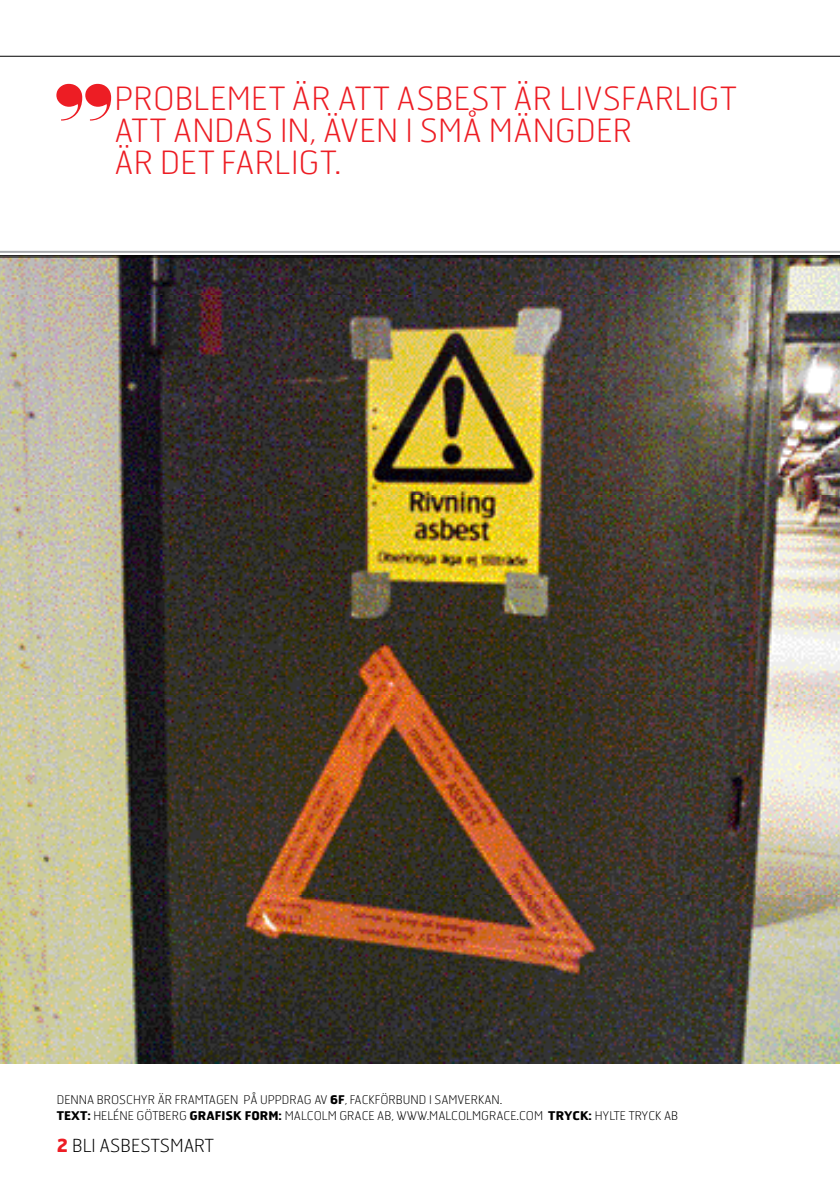
<style>
.page{position:relative;width:840px;height:1191px;background:#fff}
.page>*{position:absolute;margin:0;border:0;box-sizing:border-box;transform-origin:0 0}
.t1{font:108px "Eloquent Regular JF";color:#ed1d24}
.t2{font:100 32px "Hermes FB";letter-spacing:.005em;color:#ed1d24}
.t3{font:100 18px "Hermes FB";color:#000}
.t4{font:100 12px "Hermes FB";color:#000}
.t5{font:700 12px "Hermes FB";color:#000}
.s1{font-weight:700}
.s2{font-weight:100}
.s3{font-weight:700;color:#ed1d24}
</style>
<div class="page">
<img style="left:0;top:256px;width:839px;height:807px">
<hr style="left:0;top:56px;width:839px;height:1px;background:#000">
<hr style="left:0;top:255px;width:839px;height:1px;background:#000">
<hr style="left:0;top:257px;width:839px;height:1px;background:#000">
<hr style="left:0;top:251px;width:839px;height:2px;background:#a7a9ac">
<h2 class="t2" style="left:114px;top:79px;width:80px">PROBLEMET</h2>
<h2 class="t2" style="left:292px;top:79px;width:64px">ÄR ATT</h2>
<h2 class="t2" style="left:396px;top:79px;width:20px">ASBEST</h2>
<h2 class="t2" style="left:513px;top:79px;width:138px">ÄR LIVSFARLI</h2>
<h2 class="t2" style="left:698px;top:79px;width:34px">GT</h2>
<h2 class="t2" style="left:114px;top:111px;width:18px">ATT</h2>
<h2 class="t2" style="left:173px;top:111px;width:440px">ANDAS IN, ÄVEN I SMÅ MÄNGDER</h2>
<h1 class="t1" style="left:53px;top:57px;width:64px">”</h1>
<h2 class="t2" style="left:114px;top:143px;width:137px">ÄR DET FARLI</h2>
<h2 class="t2" style="left:298px;top:143px;width:44px">GT.</h2>
<p class="t4" style="left:57px;top:1092px;width:132px">DENNA BROSCHYR ÄR FRAMTA</p>
<p class="t4" style="left:216px;top:1092px;width:227px">GEN PÅ UPPDRAG AV <span class="s1">6F</span>, FACKFÖRBUND I SAM</p>
<p class="t4" style="left:457px;top:1092px;width:46px">VERKAN.</p>
<p class="t4" style="left:57px;top:1108px;width:104px"><span class="s1">TEXT:</span> HELÉNE GÖTBER</p>
<p class="t5" style="left:179px;top:1107px;width:169px"><span class="s2">G</span> GRAFISK FORM: <span class="s2">MALCOLM GRA</span></p>
<p class="t4" style="left:361px;top:1108px;width:76px">CE AB, WWW.MAL</p>
<p class="t4" style="left:451px;top:1108px;width:228px">COLM GRACE.COM <span class="s1">TRYCK:</span> HYLTE TRYCK AB</p>
<h3 class="t3" style="left:57px;top:1134px;width:158px"><span class="s3">2</span> BLI ASBESTSMART</h3>
</div>
